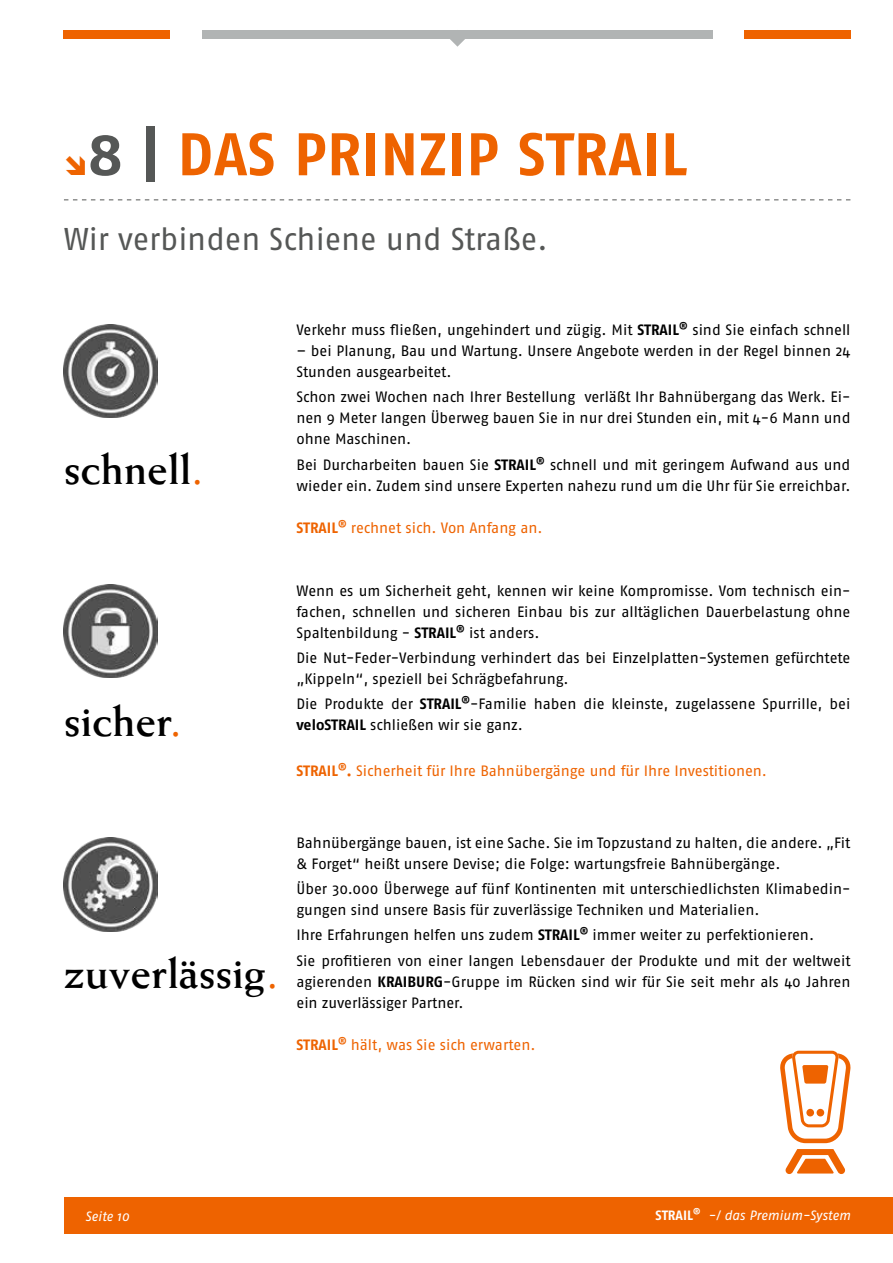
<style>
.page{position:relative;width:893px;height:1263px;background:#fff}
.page>*{position:absolute;margin:0;border:0;box-sizing:border-box;transform-origin:0 0}
.t1{font:700 60px "Fago Pro";letter-spacing:.01em;color:#ee6300}
.t2{font:700 45px "Weiss";color:#000}
.t3{font:31.5px "Fago Pro";letter-spacing:-.005em;color:#555756}
.t4{font:15px/21px "Fago Pro";letter-spacing:-.005em;color:#000}
.t5{font:15px "Fago Pro";letter-spacing:-.005em;color:#ee6300}
.t6{font:italic 13.5px "Fago Pro";letter-spacing:-.005em;color:#fff}
.t7{font:700 13.5px "Fago Pro";color:#fff}
.s1{color:#555756}
.s2{color:#ee6300}
.s3{font-weight:700}
</style>
<div class="page">
<div style="left:64px;top:1197px;width:829px;height:36px;background:#ee6300"></div>
<svg style="left:449px;top:38px;width:17px;height:9px"></svg>
<div style="left:64px;top:30px;width:106px;height:8px;background:#ee6300"></div>
<div style="left:202px;top:30px;width:511px;height:8px;background:#b1b4b4"></div>
<div style="left:744px;top:30px;width:106px;height:8px;background:#ee6300"></div>
<svg style="left:64px;top:199px;width:786px;height:1px"></svg>
<img style="left:64px;top:324px;width:93px;height:94px">
<img style="left:64px;top:584px;width:93px;height:93px">
<img style="left:64px;top:838px;width:93px;height:93px">
<svg style="left:785px;top:1149px;width:61px;height:25px"></svg>
<svg style="left:780px;top:1051px;width:71px;height:92px"></svg>
<h1 class="t1" style="left:88px;top:118px;width:601px"><span class="s1">8 |</span> DAS PRINZIP STRAIL</h1>
<h3 class="t3" style="left:64px;top:220px;width:485px">Wir verbinden Schiene und Straße.</h3>
<h2 class="t2" style="left:64px;top:442px;width:141px">schnell<span class="s2">.</span></h2>
<h2 class="t2" style="left:64px;top:694px;width:120px">sicher<span class="s2">.</span></h2>
<p class="t4" style="left:296px;top:319px;width:555px">Verkehr muss fließen, ungehindert und zügig. Mit <span class="s3">STRAIL</span><sup>®</sup> sind Sie einfach schnell</p>
<p class="t4" style="left:296px;top:340px;width:555px">– bei Planung, Bau und Wartung. Unsere Angebote werden in der Regel binnen 24<br>Stunden ausgearbeitet.</p>
<p class="t4" style="left:296px;top:387px;width:556px;text-align:justify">Schon zwei Wochen nach Ihrer Bestellung verläßt Ihr Bahnübergang das Werk. Ei&shy;nen 9 Meter langen Überweg bauen Sie in nur drei Stunden ein, mit 4-6 Mann und ohne Maschinen.</p>
<p class="t4" style="left:296px;top:454px;width:556px">Bei Durcharbeiten bauen Sie <span class="s3">STRAIL</span><sup>®</sup> schnell und mit geringem Aufwand aus und wieder ein. Zudem sind unsere Experten nahezu rund um die Uhr für Sie erreichbar.</p>
<p class="t5" style="left:296px;top:518px;width:248px"><span class="s3">STRAIL</span><sup>®</sup> rechnet sich. Von Anfang an.</p>
<p class="t4" style="left:296px;top:580px;width:555px;text-align:justify">Wenn es um Sicherheit geht, kennen wir keine Kompromisse. Vom technisch ein&shy;fachen, schnellen und sicheren Einbau bis zur alltäglichen Dauerbelastung ohne Spaltenbildung - <span class="s3">STRAIL</span><sup>®</sup> ist anders.</p>
<p class="t4" style="left:296px;top:647px;width:555px">Die Nut-Feder-Verbindung verhindert das bei Einzelplatten-Systemen gefürchtete „Kippeln“, speziell bei Schrägbefahrung.</p>
<p class="t4" style="left:296px;top:693px;width:555px">Die Produkte der <span class="s3">STRAIL</span><sup>®</sup>-Familie haben die kleinste, zugelassene Spurrille, bei <span class="s3">veloSTRAIL</span> schließen wir sie ganz.</p>
<p class="t5" style="left:296px;top:762px;width:472px"><span class="s3">STRAIL</span><sup>®</sup><span class="s3">.</span> Sicherheit für Ihre Bahnübergänge und für Ihre Investitionen.</p>
<h2 class="t2" style="left:64px;top:946px;width:216px">zuverlässig<span class="s2">.</span></h2>
<p class="t4" style="left:296px;top:832px;width:556px">Bahnübergänge bauen, ist eine Sache. Sie im Topzustand zu halten, die andere. „Fit &amp; Forget“ heißt unsere Devise; die Folge: wartungsfreie Bahnübergänge.</p>
<p class="t4" style="left:296px;top:878px;width:555px">Über 30.000 Überwege auf fünf Kontinenten mit unterschiedlichsten Klimabedin&shy;gungen sind unsere Basis für zuverlässige Techniken und Materialien.</p>
<p class="t4" style="left:296px;top:922px;width:556px;line-height:25.2px">Ihre Erfahrungen helfen uns zudem <span class="s3">STRAIL</span><sup>®</sup> immer weiter zu perfektionieren.<br>Sie profitieren von einer langen Lebensdauer der Produkte und mit der weltweit</p>
<p class="t4" style="left:296px;top:971px;width:555px">agierenden <span class="s3">KRAIBURG</span>-Gruppe im Rücken sind wir für Sie seit mehr als 40 Jahren ein zuverlässiger Partner.</p>
<p class="t5" style="left:296px;top:1035px;width:241px"><span class="s3">STRAIL</span><sup>®</sup> hält, was Sie sich erwarten.</p>
<p class="t7" style="left:656px;top:1207px;width:46px">STRAIL<sup>®</sup></p>
<p class="t6" style="left:85px;top:1208px;width:46px">Seite 10</p>
<p class="t6" style="left:708px;top:1207px;width:144px">-/ das Premium-System</p>
</div>
